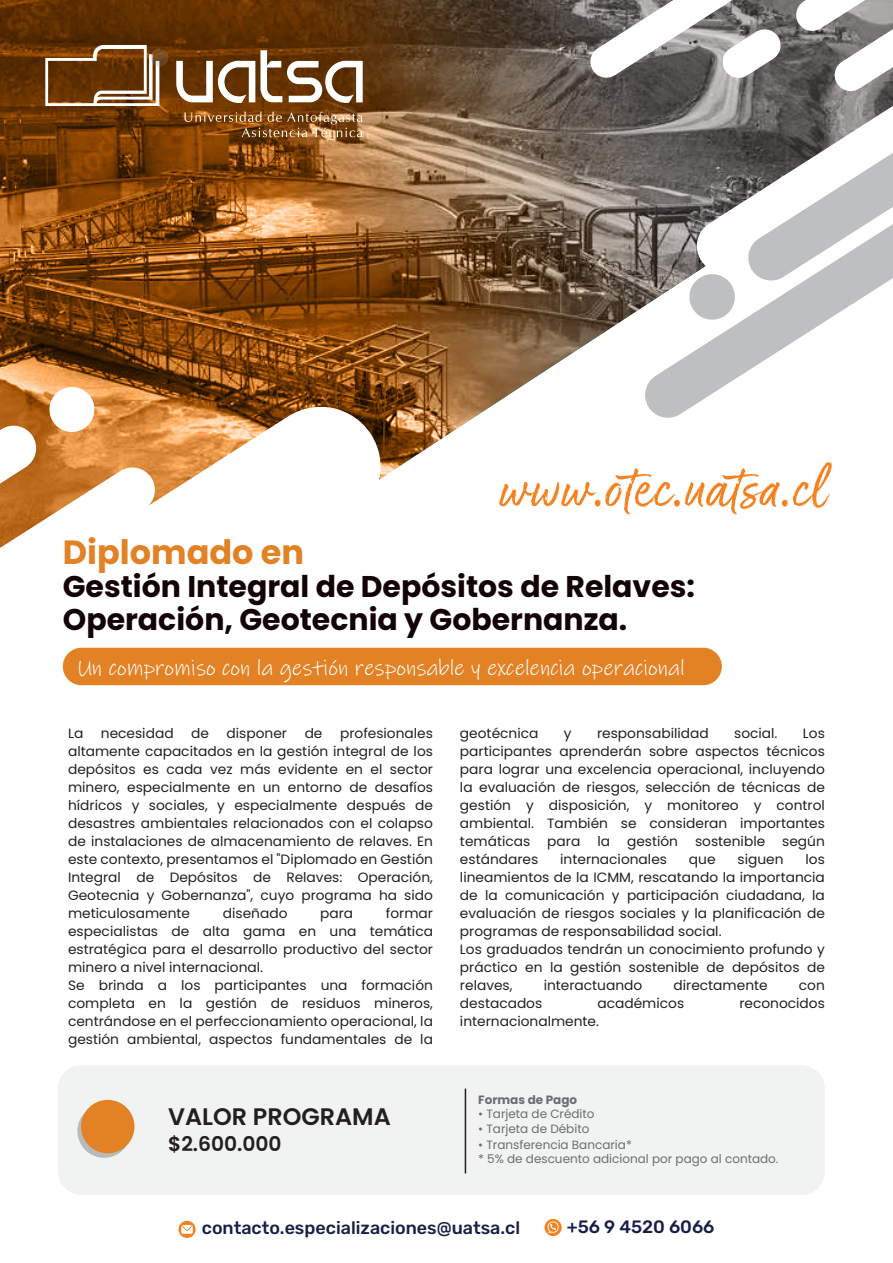
<style>
.page{position:relative;width:893px;height:1263px;background:#fff}
.page>*{position:absolute;margin:0;border:0;box-sizing:border-box;transform-origin:0 0}
.t1{font:64.8px "Good Karma";color:#f58220}
.t2{font:700 33.6px "Poppins";color:#e38125}
.t3{font:700 30px/33px "Poppins";color:#130304}
.t4{font:600 23.85px "Poppins";color:#231f20}
.t5{font:22.5px "Ink Free";color:#fff}
.t6{font:600 20.25px "Poppins";color:#231f20}
.t7{font:500 17.85px "Rubik";color:#171e47}
.t8{font:13.5px/18px "Poppins";color:#231f20;text-align:justify}
.t9{font:12px/14.4px "Poppins";color:#6c6d70}
.t10{font:700 12px "Poppins";color:#6c6d70}
</style>
<div class="page">
<div style="left:58px;top:1065px;width:767px;height:130px;background:#f1f2f2;border-radius:23px"></div>
<svg style="left:0;top:0;width:722px;height:686px"></svg>
<svg style="left:0;top:398px;width:389px;height:288px"></svg>
<svg style="left:77px;top:1104px;width:54px;height:54px"></svg>
<div style="left:81px;top:1100px;width:53px;height:53px;background:#e38125;border-radius:50%"></div>
<svg style="left:0;top:385px;width:158px;height:239px"></svg>
<svg style="left:645px;top:320px;width:182px;height:98px"></svg>
<svg style="left:588px;top:0;width:305px;height:320px"></svg>
<svg style="left:176px;top:50px;width:187px;height:53px"></svg>
<svg style="left:184px;top:112px;width:179px;height:25px;background:#96612f"></svg>
<div style="left:63px;top:648px;width:659px;height:37px;background:#e38125;border-radius:19px"></div>
<svg style="left:178px;top:1221px;width:18px;height:17px"></svg>
<svg style="left:181px;top:1225px;width:12px;height:9px"></svg>
<svg style="left:545px;top:1219px;width:17px;height:17px"></svg>
<svg style="left:548px;top:1221px;width:11px;height:12px"></svg>
<hr style="left:465px;top:1089px;width:1px;height:84px;background:#231f20">
<svg style="left:45px;top:45px;width:124px;height:61px"></svg>
<h1 class="t1" style="left:499px;top:450px;width:329px">www.otec.uatsa.cl</h1>
<h2 class="t2" style="left:63px;top:532px;width:243px">Diplomado en</h2>
<h3 class="t3" style="left:63px;top:570px;width:634px">Gestión Integral de Depósitos de Relaves:<br>Operación, Geotecnia y Gobernanza.</h3>
<h3 class="t5" style="left:77px;top:653px;width:609px">Un compromiso con la gestión responsable y excelencia operacional</h3>
<p class="t8" style="left:68px;top:725px;width:366px;text-indent:272px">profesionales altamente capacitados en la gestión integral de los depósitos es cada vez más evidente en el sector minero, especialmente en un entorno de desafíos hídricos y sociales, y especialmente después de desastres ambientales relacionados con el colapso de instalaciones de almacenamiento de relaves. En este contexto, presentamos el "Diplomado en Gestión Integral de Depósitos de Relaves: Operación, Geotecnia y Gobernanza", cuyo programa ha sido meticulosamente</p>
<p class="t8" style="left:68px;top:725px;width:17px">La</p>
<p class="t8" style="left:101px;top:725px;width:74px">necesidad</p>
<p class="t8" style="left:191px;top:725px;width:19px">de</p>
<p class="t8" style="left:227px;top:725px;width:62px">disponer</p>
<p class="t8" style="left:305px;top:725px;width:19px">de</p>
<p class="t8" style="left:68px;top:905px;width:366px;text-align:left;text-indent:318px">formar especialistas de alta gama en una temática estratégica para el desarrollo productivo del sector minero a nivel internacional.<br>Se brinda a los participantes una formación completa en la gestión de residuos mineros, centrándose en el perfeccionamiento operacional, la gestión ambiental, aspectos fundamentales de la</p>
<p class="t8" style="left:223px;top:905px;width:66px">diseñado</p>
<p class="t8" style="left:320px;top:905px;width:35px">para</p>
<h3 class="t4" style="left:168px;top:1103px;width:224px">VALOR PROGRAMA</h3>
<h3 class="t6" style="left:168px;top:1132px;width:115px">$2.600.000</h3>
<p class="t8" style="left:460px;top:724px;width:80px">geotécnica</p>
<p class="t8" style="left:564px;top:724px;width:9px">y</p>
<p class="t8" style="left:597px;top:724px;width:113px">responsabilidad</p>
<p class="t8" style="left:734px;top:724px;width:45px">social.</p>
<p class="t8" style="left:460px;top:724px;width:366px;text-indent:343px">Los participantes aprenderán sobre aspectos técnicos para lograr una excelencia operacional, incluyendo la evaluación de riesgos, selección de técnicas de gestión y disposición, y monitoreo y control ambiental. También se consideran importantes temáticas</p>
<p class="t8" style="left:547px;top:832px;width:35px">para</p>
<p class="t8" style="left:597px;top:832px;width:14px">la</p>
<p class="t8" style="left:627px;top:832px;width:53px">gestión</p>
<p class="t8" style="left:695px;top:832px;width:72px">sostenible</p>
<p class="t8" style="left:782px;top:832px;width:44px">según</p>
<p class="t8" style="left:460px;top:850px;width:80px">estándares</p>
<p class="t8" style="left:560px;top:850px;width:108px">internacionales</p>
<p class="t8" style="left:689px;top:850px;width:28px">que</p>
<p class="t8" style="left:738px;top:850px;width:48px">siguen</p>
<p class="t8" style="left:460px;top:850px;width:366px;text-align:left;text-indent:346px">los lineamientos de la ICMM, rescatando la importancia de la comunicación y participación ciudadana, la evaluación de riesgos sociales y la planificación de programas de responsabilidad social.<br>Los graduados tendrán un conocimiento profundo y práctico en la gestión sostenible de depósitos de relaves,</p>
<p class="t8" style="left:544px;top:976px;width:100px">interactuando</p>
<p class="t8" style="left:674px;top:976px;width:96px">directamente</p>
<p class="t8" style="left:799px;top:976px;width:27px">con</p>
<p class="t8" style="left:460px;top:994px;width:84px">destacados</p>
<p class="t8" style="left:597px;top:994px;width:88px">académicos</p>
<p class="t8" style="left:739px;top:994px;width:87px">reconocidos</p>
<p class="t8" style="left:460px;top:1012px;width:141px">internacionalmente.</p>
<p class="t10" style="left:478px;top:1093px;width:100px">Formas de Pago</p>
<p class="t9" style="left:478px;top:1107px;width:118px">• Tarjeta de Crédito</p>
<p class="t9" style="left:478px;top:1121px;width:113px">• Tarjeta de Débito</p>
<p class="t9" style="left:478px;top:1137px;width:302px">• Transferencia Bancaria*<br>* 5% de descuento adicional por pago al contado.</p>
<h3 class="t7" style="left:202px;top:1217px;width:320px">contacto.especializaciones@uatsa.cl</h3>
<h3 class="t7" style="left:567px;top:1217px;width:149px">+56 9 4520 6066</h3>
</div>
